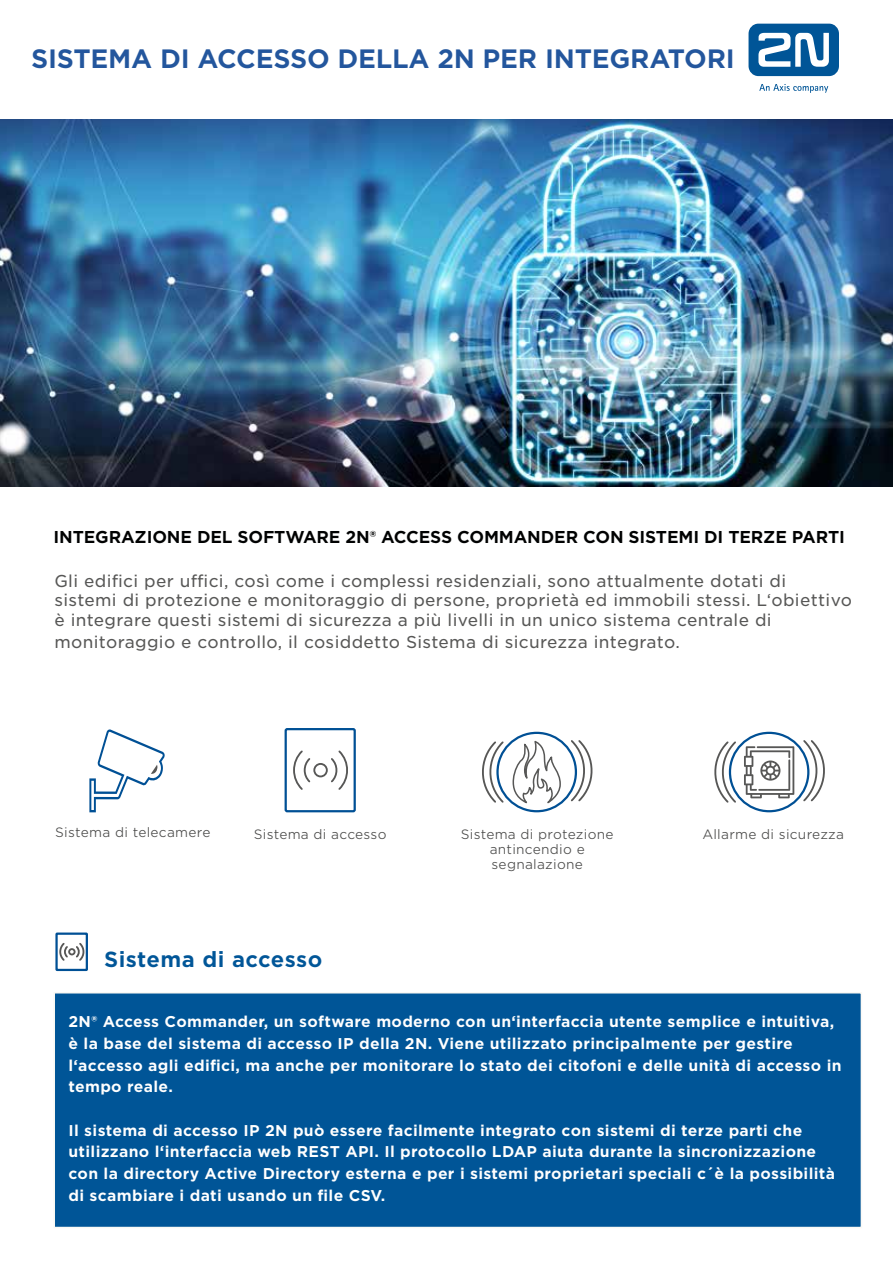
<style>
.page{position:relative;width:893px;height:1263px;background:#fff}
.page>*{position:absolute;margin:0;border:0;box-sizing:border-box;transform-origin:0 0}
.t1{font:700 25.5px "Gotham S Sm";letter-spacing:-.01em;color:#23569d}
.t2{font:700 21px "Gotham S Sm";letter-spacing:.02em;color:#015698}
.t3{font:16.5px/19.5px "Gotham S Sm";letter-spacing:.02em;color:#575756}
.t4{font:700 16.5px "Gotham S Sm";letter-spacing:-.01em;color:#010202}
.t5{font:700 15px/21.6px "Gotham S Sm";letter-spacing:.02em;color:#fff}
.t6{font:300 13.05px/15px "Gotham S Sm";letter-spacing:.02em;color:#4a4a49;text-align:center}
</style>
<div class="page">
<img style="left:0;top:119px;width:893px;height:368px">
<div style="left:54px;top:992px;width:808px;height:236px;background:#005597;border:2px solid #faf9f5"></div>
<svg style="left:89px;top:729px;width:76px;height:83px"></svg>
<div style="left:285px;top:728px;width:71px;height:84px;border:2px solid #005095;border-radius:2px"></div>
<svg style="left:293px;top:750px;width:55px;height:40px"></svg>
<svg style="left:482px;top:738px;width:111px;height:68px"></svg>
<div style="left:55px;top:932px;width:33px;height:39px;border:2px solid #005095"></div>
<svg style="left:59px;top:943px;width:26px;height:18px"></svg>
<svg style="left:748px;top:24px;width:91px;height:52px"></svg>
<svg style="left:759px;top:84px;width:69px;height:9px"></svg>
<svg style="left:714px;top:738px;width:111px;height:66px"></svg>
<h1 class="t1" style="left:31px;top:41px;width:705px">SISTEMA DI ACCESSO DELLA 2N PER INTEGRATORI</h1>
<p class="t4" style="left:54px;top:525px;width:793px">INTEGRAZIONE DEL SOFTWARE 2N® ACCESS COMMANDER CON SISTEMI DI TERZE PARTI</p>
<p class="t3" style="left:54px;top:570px;width:799px">Gli edifici per uffici, così come i complessi residenziali, sono attualmente dotati di sistemi di protezione e monitoraggio di persone, proprietà ed immobili stessi. L‘obiettivo è integrare questi sistemi di sicurezza a più livelli in un unico sistema centrale di</p>
<p class="t3" style="left:54px;top:632px;width:627px">monitoraggio e controllo, il cosiddetto Sistema di sicurezza integrato.</p>
<p class="t6" style="left:55px;top:824px;width:157px">Sistema di telecamere</p>
<p class="t6" style="left:254px;top:827px;width:134px">Sistema di accesso</p>
<p class="t6" style="left:461px;top:827px;width:154px">Sistema di protezione antincendio e segnalazione</p>
<p class="t6" style="left:702px;top:827px;width:143px">Allarme di sicurezza</p>
<h2 class="t2" style="left:104px;top:945px;width:220px">Sistema di accesso</h2>
<p class="t5" style="left:69px;top:1011px;width:775px">2N® Access Commander, un software moderno con un‘interfaccia utente semplice e intuitiva, è la base del sistema di accesso IP della 2N. Viene utilizzato principalmente per gestire l‘accesso agli edifici, ma anche per monitorare lo stato dei citofoni e delle unità di accesso in tempo reale.</p>
<p class="t5" style="left:69px;top:1119px;width:768px">Il sistema di accesso IP 2N può essere facilmente integrato con sistemi di terze parti che utilizzano l‘interfaccia web REST API. Il protocollo LDAP aiuta durante la sincronizzazione con la directory Active Directory esterna e per i sistemi proprietari speciali c´è la possibilità di scambiare i dati usando un file CSV.</p>
</div>
